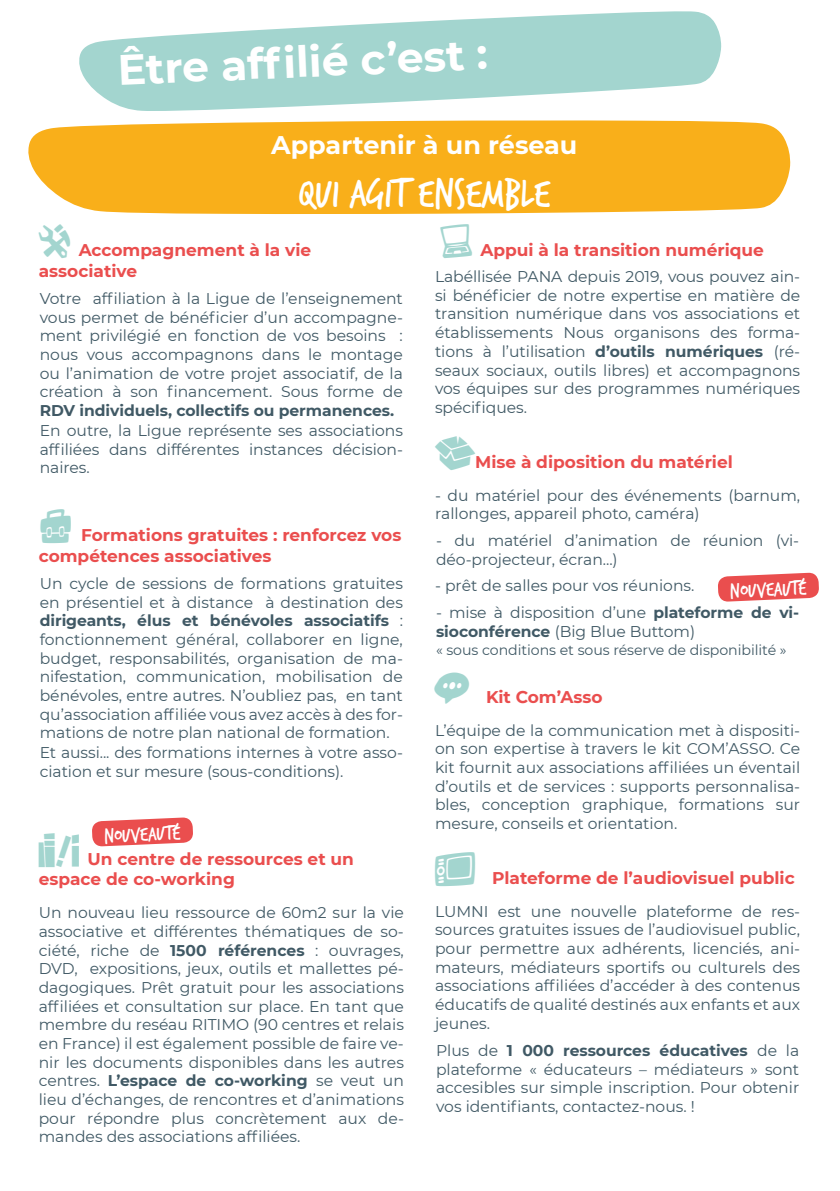
<style>
.page{position:relative;width:840px;height:1191px;background:#fff}
.page>*{position:absolute;margin:0;border:0;box-sizing:border-box;transform-origin:0 0}
.t1{font:700 42.4px "Montserrat";color:#fff}
.t2{font:42.4px "Trash Hand";color:#fff}
.t3{font:700 25.4px "Montserrat";color:#fff}
.t4{font:21.2px "Trash Hand";color:#fff}
.t5{font:700 17px/20.4px "Montserrat";color:#ea4e4e}
.t6{font:15.6px/18.6px "Montserrat";color:#405965;text-align:justify}
.t7{font:700 15.6px "Montserrat";letter-spacing:-.005em;color:#405965}
.t8{font:14.2px "Montserrat";letter-spacing:-.005em;color:#405965}
.s1{font-weight:700}
</style>
<div class="page">
<svg style="left:28px;top:120px;width:762px;height:94px;background:#f9b429"></svg>
<svg style="left:718px;top:572px;width:100px;height:30px"></svg>
<svg style="left:92px;top:817px;width:101px;height:29px;background:#ed6a6a"></svg>
<svg style="left:79px;top:11px;width:641px;height:100px;fill:#a3d5cf"></svg>
<h1 class="t1" style="left:116px;top:41px;width:371px;rotate:-3deg">être affi lié c’est :</h1>
<h2 class="t3" style="left:271px;top:127px;width:307px">Appartenir à un réseau</h2>
<h1 class="t2" style="left:298px;top:173px;width:252px">qui agit ensemble</h1>
<p class="t5" style="left:39px;top:239px;width:274px;text-indent:40px">Accompagnement à la vie associative</p>
<p class="t6" style="left:40px;top:288px;width:364px">Votre affiliation à la Ligue de l’enseignement vous permet de bénéficier d’un accompagne&shy;ment privilégié en fonction de vos besoins : nous vous accompagnons dans le montage ou l’animation de votre projet associatif, de la création à son financement. Sous forme de</p>
<p class="t7" style="left:40px;top:399px;width:355px">RDV individuels, collectifs ou permanences.</p>
<p class="t6" style="left:40px;top:421px;width:364px">En outre, la Ligue représente ses associations affiliées dans différentes instances décision&shy;naires.</p>
<p class="t5" style="left:39px;top:524px;width:364px;text-indent:42px">Formations gratuites : renforcez vos compétences associatives</p>
<p class="t6" style="left:40px;top:573px;width:364px;text-align:left">Un cycle de sessions de formations gratuites en présentiel et à distance à destination des <span class="s1">dirigeants, élus et bénévoles associatifs</span> : fonctionnement général, collaborer en ligne, budget, responsabilités, organisation de ma&shy;nifestation, communication, mobilisation de bénévoles, entre autres. N’oubliez pas, en tant qu’association affiliée vous avez accès à des for&shy;mations de notre plan national de formation.<br>Et aussi... des formations internes à votre asso&shy;ciation et sur mesure (sous-conditions).</p>
<h3 class="t4" style="left:104px;top:825px;width:78px;rotate:-2deg">nouveauté</h3>
<p class="t5" style="left:39px;top:848px;width:316px;text-indent:49px">Un centre de ressources et un espace de co-working</p>
<p class="t6" style="left:39px;top:902px;width:366px">Un nouveau lieu ressource de 60m2 sur la vie associative et différentes thématiques de so&shy;ciété, riche de <span class="s1">1500 références</span> : ouvrages, DVD, expositions, jeux, outils et mallettes pé&shy;dagogiques. Prêt gratuit pour les associations affiliées et consultation sur place. En tant que membre du reséau RITIMO (90 centres et relais en France) il est également possible de faire ve&shy;nir les documents disponibles dans les autres centres. <span class="s1">L’espace de co-working</span> se veut un lieu d’échanges, de rencontres et d’animations pour répondre plus concrètement aux de&shy;mandes des associations affiliées.</p>
<p class="t5" style="left:480px;top:239px;width:285px">Appui à la transition numérique</p>
<p class="t6" style="left:435px;top:267px;width:366px">Labéllisée PANA depuis 2019, vous pouvez ain&shy;si bénéficier de notre expertise en matière de transition numérique dans vos associations et établissements Nous organisons des forma&shy;tions à l’utilisation <span class="s1">d’outils numériques</span> (ré&shy;seaux sociaux, outils libres) et accompagnons vos équipes sur des programmes numériques spécifiques.</p>
<p class="t5" style="left:475px;top:450px;width:259px">Mise à diposition du matériel</p>
<p class="t6" style="left:435px;top:485px;width:366px">- du matériel pour des événements (barnum, rallonges, appareil photo, caméra)</p>
<p class="t6" style="left:436px;top:531px;width:364px">- du matériel d’animation de réunion (vi&shy;déo-projecteur, écran...)</p>
<p class="t6" style="left:435px;top:575px;width:261px">- prêt de salles pour vos réunions.</p>
<p class="t6" style="left:436px;top:602px;width:364px">- mise à disposition d’une <span class="s1">plateforme de vi&shy;sioconférence</span> (Big Blue Buttom)</p>
<p class="t8" style="left:436px;top:640px;width:352px">« sous conditions et sous réserve de disponibilité »</p>
<p class="t5" style="left:485px;top:686px;width:118px">Kit Com’Asso</p>
<p class="t6" style="left:435px;top:720px;width:366px">L’équipe de la communication met à dispositi&shy;on son expertise à travers le kit COM’ASSO. Ce kit fournit aux associations affiliées un éventail d’outils et de services : supports personnalisa&shy;bles, conception graphique, formations sur mesure, conseils et orientation.</p>
<p class="t5" style="left:492px;top:867px;width:304px">Plateforme de l’audiovisuel public</p>
<p class="t6" style="left:435px;top:901px;width:366px">LUMNI est une nouvelle plateforme de res&shy;sources gratuites issues de l’audiovisuel public, pour permettre aux adhérents, licenciés, ani&shy;mateurs, médiateurs sportifs ou culturels des associations affiliées d’accéder à des contenus éducatifs de qualité destinés aux enfants et aux jeunes.</p>
<p class="t6" style="left:436px;top:1040px;width:364px">Plus de <span class="s1">1 000 ressources éducatives</span> de la plateforme « éducateurs – médiateurs » sont accesibles sur simple inscription. Pour obtenir vos identifiants, contactez-nous. !</p>
<h3 class="t4" style="left:729px;top:580px;width:78px;rotate:-2deg">nouveauté</h3>
</div>
